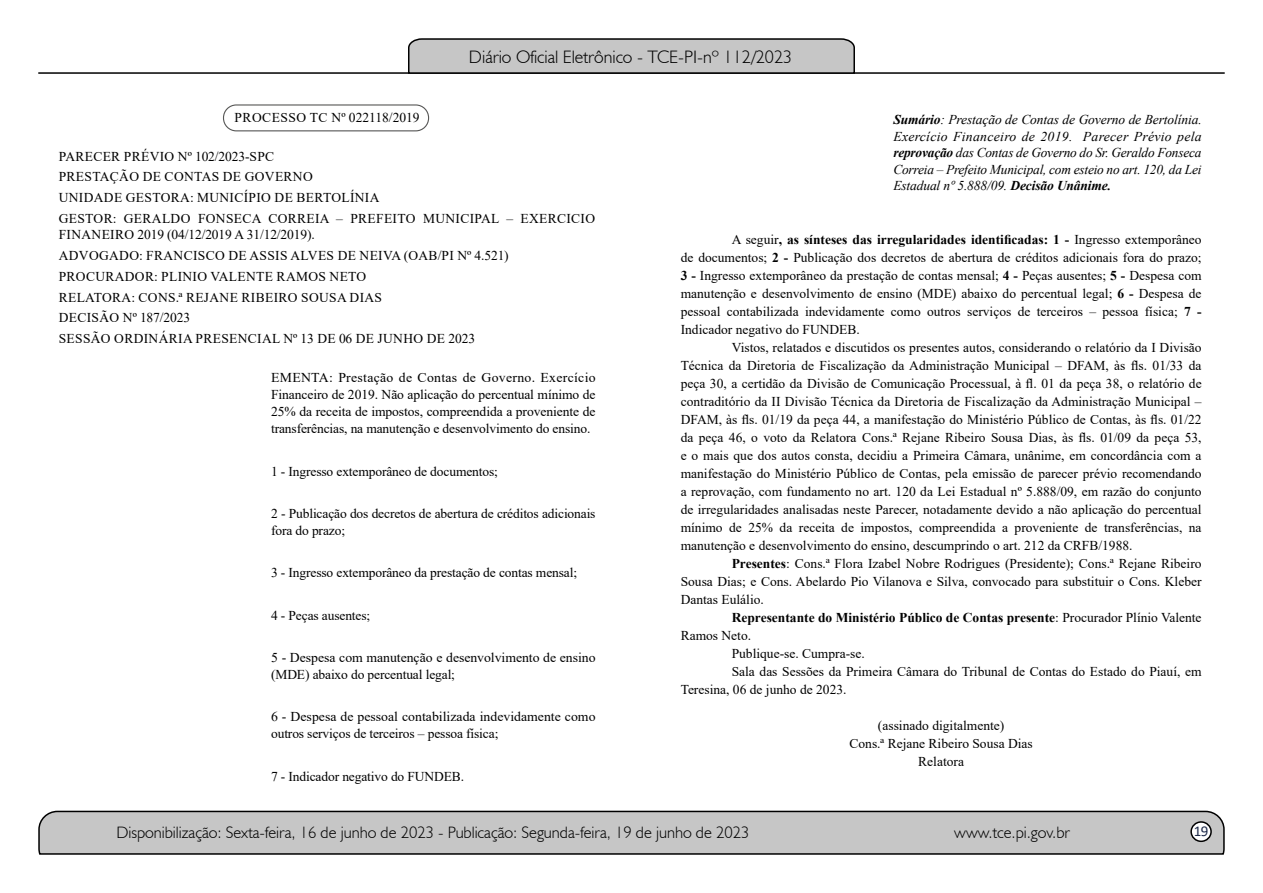
<style>
.page{position:relative;width:1263px;height:893px;background:#fff}
.page>*{position:absolute;margin:0;border:0;box-sizing:border-box;transform-origin:0 0}
.t1{font:300 18px "Humanist 521 BT";color:#000}
.t2{font:300 16.5px "Humanist 521 BT";color:#000}
.t3{font:15px "Calibri";color:#212d4c}
.t4{font:13.5px/18px "Times New Roman";color:#000;text-align:justify}
.t5{font:13.5px/20.7px "Times New Roman";letter-spacing:.025em;color:#000}
.t6{font:italic 13.5px/16.5px "Times New Roman";letter-spacing:-.015em;color:#000;text-align:justify}
.t7{font:700 13.5px "Times New Roman";color:#000}
.t8{font:13.5px "Times New Roman";letter-spacing:.02em;color:#000}
.s1{font-weight:700}
.s2{font-weight:400}
</style>
<div class="page">
<svg style="left:38px;top:810px;width:1187px;height:45px;background:#b9b9b9"></svg>
<div style="left:1191px;top:822px;width:20px;height:19px;background:#fff;border-radius:50%"></div>
<div style="left:1190px;top:821px;width:22px;height:21px;border:2px solid #000;border-radius:50%"></div>
<hr style="left:38px;top:72px;width:1187px;height:2px;background:#000">
<svg style="left:407px;top:38px;width:449px;height:36px;background:#b4b4b4"></svg>
<div style="left:223px;top:104px;width:206px;height:27px;border:1px solid #575756;border-radius:13px"></div>
<h1 class="t1" style="left:469px;top:46px;width:325px">Diário Oficial Eletrônico - TCE-PI-nº 112/2023</h1>
<p class="t8" style="left:235px;top:108px;width:187px">PROCESSO TC Nº 022118/2019</p>
<p class="t5" style="left:59px;top:145px;width:538px">PARECER PRÉVIO Nº 102/2023-SPC<br>PRESTAÇÃO DE CONTAS DE GOVERNO<br>UNIDADE GESTORA: MUNICÍPIO DE BERTOLÍNIA<br>GESTOR: GERALDO FONSECA CORREIA – PREFEITO MUNICIPAL – EXERCICIO</p>
<p class="t5" style="left:59px;top:224px;width:451px">FINANEIRO 2019 (04/12/2019 A 31/12/2019).<br>ADVOGADO: FRANCISCO DE ASSIS ALVES DE NEIVA (OAB/PI Nº 4.521)<br>PROCURADOR: PLINIO VALENTE RAMOS NETO<br>RELATORA: CONS.ª REJANE RIBEIRO SOUSA DIAS<br>DECISÃO Nº 187/2023<br>SESSÃO ORDINÁRIA PRESENCIAL Nº 13 DE 06 DE JUNHO DE 2023</p>
<p class="t4" style="left:271px;top:369px;width:326px;line-height:17px">EMENTA: Prestação de Contas de Governo. Exercício Financeiro de 2019. Não aplicação do percentual mínimo de 25% da receita de impostos, compreendida a proveniente de transferências, na manutenção e desenvolvimento do ensino.</p>
<p class="t4" style="left:271px;top:462px;width:228px">1 - Ingresso extemporâneo de documentos;</p>
<p class="t4" style="left:271px;top:504px;width:326px;line-height:17px">2 - Publicação dos decretos de abertura de créditos adicionais fora do prazo;</p>
<p class="t4" style="left:271px;top:563px;width:307px">3 - Ingresso extemporâneo da prestação de contas mensal;</p>
<p class="t4" style="left:271px;top:606px;width:101px">4 - Peças ausentes;</p>
<p class="t4" style="left:271px;top:649px;width:326px;line-height:17px">5 - Despesa com manutenção e desenvolvimento de ensino (MDE) abaixo do percentual legal;</p>
<p class="t4" style="left:271px;top:708px;width:326px;line-height:17px">6 - Despesa de pessoal contabilizada indevidamente como outros serviços de terceiros – pessoa física;</p>
<p class="t4" style="left:271px;top:767px;width:194px">7 - Indicador negativo do FUNDEB.</p>
<p class="t6" style="left:893px;top:111px;width:310px"><span class="s1">Sumário</span>: Prestação de Contas de Governo de Bertolínia.<br>Exercício Financeiro de 2019. Parecer Prévio pela <span class="s1">reprovação</span> das Contas de Governo do Sr. Geraldo Fonseca Correia – Prefeito Municipal, com esteio no art. 120, da Lei Estadual nº 5.888/09. <span class="s1">Decisão Unânime.</span></p>
<p class="t4" style="left:681px;top:230px;width:522px;text-indent:51px">A seguir<span class="s1">, as sínteses das irregularidades identificadas: 1 -</span> Ingresso extemporâneo de documentos; <span class="s1">2 -</span> Publicação dos decretos de abertura de créditos adicionais fora do prazo; <span class="s1">3 -</span> Ingresso extemporâneo da prestação de contas mensal; <span class="s1">4 -</span> Peças ausentes; <span class="s1">5 -</span> Despesa com manutenção e desenvolvimento de ensino (MDE) abaixo do percentual legal; <span class="s1">6 -</span> Despesa de pessoal contabilizada indevidamente como outros serviços de terceiros – pessoa física; <span class="s1">7 - </span>Indicador negativo do FUNDEB.</p>
<p class="t4" style="left:681px;top:338px;width:522px;text-indent:51px">Vistos, relatados e discutidos os presentes autos, considerando o relatório da I Divisão Técnica da Diretoria de Fiscalização da Administração Municipal – DFAM, às fls. 01/33 da peça 30, a certidão da Divisão de Comunicação Processual, à fl. 01 da peça 38, o relatório de contraditório da II Divisão Técnica da Diretoria de Fiscalização da Administração Municipal – DFAM, às fls. 01/19 da peça 44, a manifestação do Ministério Público de Contas, às fls. 01/22 da peça 46, o voto da Relatora Cons.ª Rejane Ribeiro Sousa Dias, às fls. 01/09 da peça 53, e o mais que dos autos consta, decidiu a Primeira Câmara, unânime, em concordância com a manifestação do Ministério Público de Contas, pela emissão de parecer prévio recomendando a reprovação, com fundamento no art. 120 da Lei Estadual nº 5.888/09, em razão do conjunto de irregularidades analisadas neste Parecer, notadamente devido a não aplicação do percentual mínimo de 25% da receita de impostos, compreendida a proveniente de transferências, na manutenção e desenvolvimento do ensino, descumprindo o art. 212 da CRFB/1988.</p>
<p class="t4" style="left:681px;top:554px;width:522px;text-indent:51px"><span class="s1">Presentes</span>: Cons.ª Flora Izabel Nobre Rodrigues (Presidente); Cons.ª Rejane Ribeiro Sousa Dias; e Cons. Abelardo Pio Vilanova e Silva, convocado para substituir o Cons. Kleber Dantas Eulálio.</p>
<p class="t7" style="left:732px;top:608px;width:471px">Representante do Ministério Público de Contas presente<span class="s2">: Procurador Plínio Valente</span></p>
<p class="t4" style="left:681px;top:626px;width:72px">Ramos Neto.</p>
<p class="t4" style="left:732px;top:644px;width:135px">Publique-se. Cumpra-se.</p>
<p class="t4" style="left:732px;top:662px;width:471px">Sala das Sessões da Primeira Câmara do Tribunal de Contas do Estado do Piauí, em</p>
<p class="t4" style="left:681px;top:680px;width:167px">Teresina, 06 de junho de 2023.</p>
<p class="t4" style="left:849px;top:716px;width:185px;text-align:center">(assinado digitalmente)<br>Cons.ª Rejane Ribeiro Sousa Dias<br>Relatora</p>
<p class="t2" style="left:116px;top:822px;width:635px">Disponibilização: Sexta-feira, 16 de junho de 2023 - Publicação: Segunda-feira, 19 de junho de 2023</p>
<p class="t2" style="left:954px;top:822px;width:117px">www.tce.pi.gov.br</p>
<p class="t3" style="left:1194px;top:821px;width:16px">19</p>
</div>
